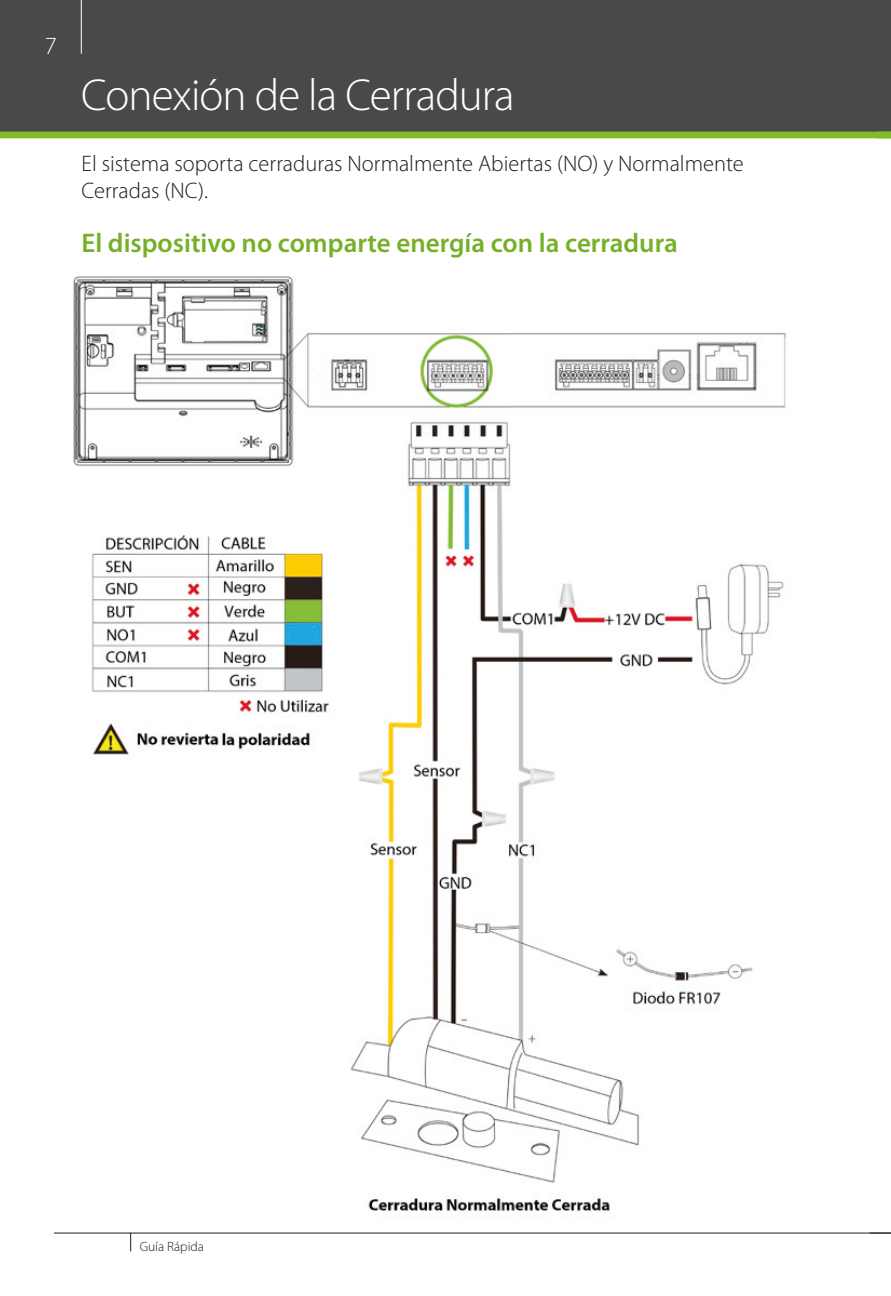
<style>
.page{position:relative;width:891px;height:1296px;background:#fff}
.page>*{position:absolute;margin:0;border:0;box-sizing:border-box;transform-origin:0 0}
.t1{font:300 45px "Myriad Pro";letter-spacing:-.02em;color:#fff}
.t2{font:600 27px "Myriad Pro";color:#75b027}
.t3{font:300 24.75px "Myriad Pro";color:#fff}
.t4{font:300 22.5px/27px "Myriad Pro";color:#1d1d1b}
.t5{font:300 13.5px "Myriad Pro";color:#1d1d1b}
</style>
<div class="page">
<img style="left:73px;top:277px;width:713px;height:934px">
<div style="left:0;top:0;width:891px;height:135px;background:#484a4a"></div>
<hr style="left:54px;top:1233px;width:837px;height:1px;background:#1d1d1b">
<svg style="left:870px;top:1233px;width:21px;height:1px"></svg>
<hr style="left:81px;top:0;width:1px;height:54px;background:#fff">
<svg style="left:130px;top:1233px;width:1px;height:18px"></svg>
<div style="left:0;top:132px;width:891px;height:6px;background:#81bb27"></div>
<p class="t3" style="left:45px;top:32px;width:14px">7</p>
<h1 class="t1" style="left:81px;top:71px;width:435px">Conexión de la Cerradura</h1>
<p class="t4" style="left:82px;top:150px;width:664px">El sistema soporta cerraduras Normalmente Abiertas (NO) y Normalmente<br>Cerradas (NC).</p>
<p class="t2" style="left:82px;top:226px;width:598px">El dispositivo no comparte energía con la cerradura</p>
<p class="t5" style="left:140px;top:1240px;width:66px">Guía Rápida</p>
</div>
